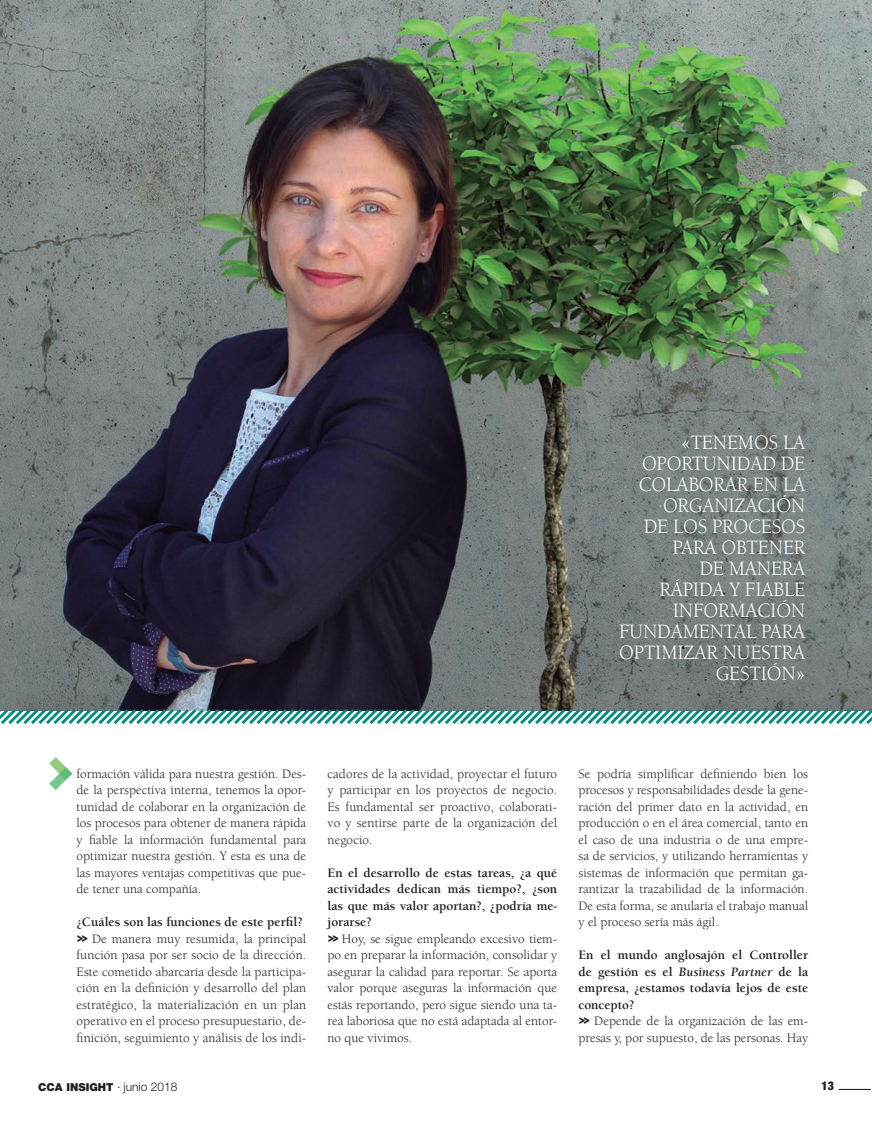
<style>
.page{position:relative;width:872px;height:1127px;background:#fff}
.page>*{position:absolute;margin:0;border:0;box-sizing:border-box;transform-origin:0 0}
.t1{font:21px/21px "Berkeley";letter-spacing:-.01em;color:#fff;text-align:right;scale:.95 1}
.t2{font:13.2px/16.5px "Berkeley";color:#231f20;text-align:justify}
.t3{font:700 13.2px/16.5px "Berkeley";color:#231f20;text-align:justify}
.t4{font:900 condensed 12px "Helvetica Neue LT Std";color:#231f20}
.t5{font:900 10.95px "Helvetica Neue LT Std";color:#231f20}
.s1{font-family:"Clan Narrow";font-weight:700}
.s2{font-style:italic}
.s3{font-weight:300;font-size:12px}
</style>
<div class="page">
<hr style="left:838px;top:1089px;width:32px;height:1px;background:#231f20">
<img style="left:0;top:0;width:872px;height:706px">
<svg style="left:0;top:706px;width:872px;height:18px"></svg>
<svg style="left:49px;top:757px;width:24px;height:33px"></svg>
<p class="t1" style="left:619px;top:433px;width:197px">«TENEMOS LA<br>OPORTUNIDAD DE<br>COLABORAR EN LA<br>ORGANIZACIÓN<br>DE LOS PROCESOS<br>PARA OBTENER<br>DE MANERA<br>RÁPIDA Y FIABLE<br>INFORMACIÓN<br>FUNDAMENTAL PARA<br>OPTIMIZAR NUESTRA<br>GESTIÓN»</p>
<p class="t2" style="left:77px;top:765px;width:231px">formación válida para nuestra gestión. Des&shy;de la perspectiva interna, tenemos la opor&shy;tunidad de colaborar en la organización de los procesos para obtener de manera rápida y fiable la información fundamental para optimizar nuestra gestión. Y esta es una de las mayores ventajas competitivas que pue&shy;de tener una compañía.</p>
<p class="t3" style="left:77px;top:914px;width:228px">¿Cuáles son las funciones de este perfil?</p>
<p class="t2" style="left:77px;top:930px;width:231px"><span class="s1">&gt;&gt;</span> De manera muy resumida, la principal función pasa por ser socio de la dirección.<br>Este cometido abarcaría desde la participa&shy;ción en la definición y desarrollo del plan estratégico, la materialización en un plan operativo en el proceso presupuestario, de&shy;finición, seguimiento y análisis de los indi-</p>
<p class="t2" style="left:327px;top:765px;width:231px">cadores de la actividad, proyectar el futuro y participar en los proyectos de negocio.<br>Es fundamental ser proactivo, colaborati&shy;vo y sentirse parte de la organización del negocio.</p>
<p class="t3" style="left:327px;top:864px;width:231px">En el desarrollo de estas tareas, ¿a qué actividades dedican más tiempo?, ¿son las que más valor aportan?, ¿podría me&shy;jorarse?</p>
<p class="t2" style="left:327px;top:930px;width:231px"><span class="s1">&gt;&gt;</span> Hoy, se sigue empleando excesivo tiem&shy;po en preparar la información, consolidar y asegurar la calidad para reportar. Se aporta valor porque aseguras la información que estás reportando, pero sigue siendo una ta&shy;rea laboriosa que no está adaptada al entor&shy;no que vivimos.</p>
<p class="t2" style="left:578px;top:765px;width:231px">Se podría simplificar definiendo bien los procesos y responsabilidades desde la gene&shy;ración del primer dato en la actividad, en producción o en el área comercial, tanto en el caso de una industria o de una empre&shy;sa de servicios, y utilizando herramientas y sistemas de información que permitan ga&shy;rantizar la trazabilidad de la información.<br>De esta forma, se anularía el trabajo manual y el proceso sería más ágil.</p>
<p class="t3" style="left:578px;top:947px;width:231px">En el mundo anglosajón el Controller de gestión es el <span class="s2">Business Partner</span> de la empresa, ¿estamos todavía lejos de este concepto?</p>
<p class="t2" style="left:578px;top:1013px;width:231px"><span class="s1">&gt;&gt;</span> Depende de la organización de las em&shy;presas y, por supuesto, de las personas. Hay</p>
<p class="t5" style="left:38px;top:1080px;width:141px">CCA INSIGHT <span class="s3">· junio 2018</span></p>
<p class="t4" style="left:821px;top:1078px;width:14px">13</p>
</div>
